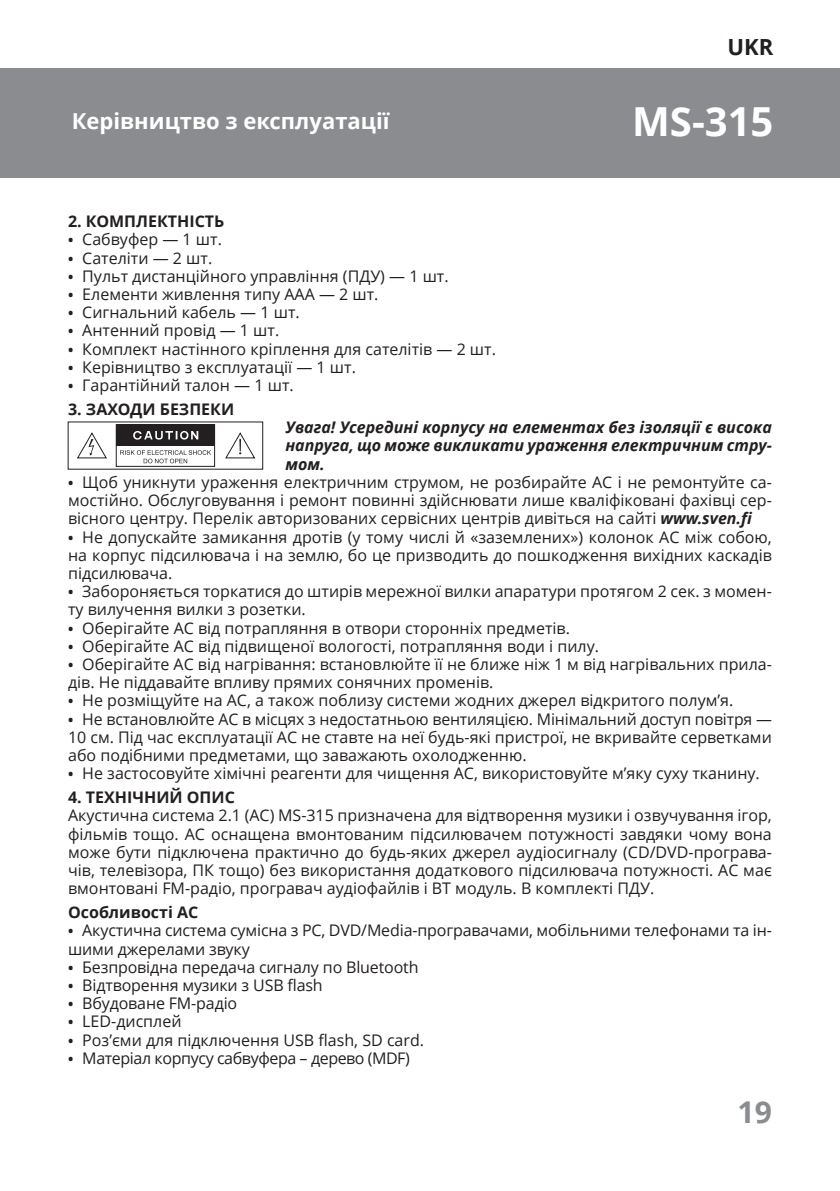
<style>
.page{position:relative;width:840px;height:1191px;background:#fff}
.page>*{position:absolute;margin:0;border:0;box-sizing:border-box;transform-origin:0 0}
.t1{font:700 40px "Open Sans";color:#fff}
.t2{font:700 30px "Open Sans";color:#8a8c8f}
.t3{font:700 22.2px "Open Sans";color:#231f20}
.t4{font:700 22px "Open Sans";color:#fff}
.t5{font:16px/18.2px "Open Sans";color:#231f20;text-align:justify}
.t6{font:italic 700 16px/18.2px "Open Sans";color:#231f20;text-align:justify}
.t7{font:700 16px "Open Sans";color:#231f20}
.t8{font:16px "Open Sans";letter-spacing:-.025em;color:#231f20}
.s1{font-weight:700;font-size:14px}
.s2{font-weight:700;font-style:italic}
</style>
<div class="page">
<div style="left:0;top:68px;width:839px;height:109px;background:#8a8c8f"></div>
<div style="left:116px;top:424px;width:99px;height:42px;border:1px solid #231f20"></div>
<div style="left:116px;top:425px;width:98px;height:21px;background:#231f20"></div>
<svg style="left:133px;top:431px;width:65px;height:8px"></svg>
<svg style="left:120px;top:450px;width:91px;height:13px"></svg>
<svg style="left:77px;top:433px;width:30px;height:25px"></svg>
<svg style="left:225px;top:433px;width:30px;height:25px"></svg>
<h3 class="t3" style="left:727px;top:32px;width:47px">UKR</h3>
<h3 class="t4" style="left:72px;top:106px;width:319px">Керівництво з експлуатації</h3>
<h1 class="t1" style="left:631px;top:94px;width:143px">MS-315</h1>
<p class="t7" style="left:68px;top:210px;width:158px">2. КОМПЛЕКТНІСТЬ</p>
<p class="t5" style="left:68px;top:230px;width:155px"><span class="s1">•</span> Сабвуфер — 1 шт.</p>
<p class="t5" style="left:68px;top:248px;width:146px"><span class="s1">•</span> Сателіти — 2 шт.</p>
<p class="t5" style="left:68px;top:266px;width:382px"><span class="s1">•</span> Пульт дистанційного управління (ПДУ) — 1 шт.</p>
<p class="t5" style="left:68px;top:285px;width:312px"><span class="s1">•</span> Елементи живлення типу ААА — 2 шт.</p>
<p class="t5" style="left:68px;top:303px;width:233px"><span class="s1">•</span> Сигнальний кабель — 1 шт.</p>
<p class="t5" style="left:68px;top:321px;width:212px"><span class="s1">•</span> Антенний провід — 1 шт.</p>
<p class="t5" style="left:68px;top:339px;width:429px"><span class="s1">•</span> Комплект настінного кріплення для сателітів — 2 шт.</p>
<p class="t5" style="left:68px;top:357px;width:289px"><span class="s1">•</span> Керівництво з експлуатації — 1 шт.</p>
<p class="t5" style="left:68px;top:376px;width:227px"><span class="s1">•</span> Гарантійний талон — 1 шт.</p>
<p class="t7" style="left:68px;top:398px;width:167px">3. ЗАХОДИ БЕЗПЕКИ</p>
<p class="t6" style="left:285px;top:418px;width:487px">Увага! Усередині корпусу на елементах без ізоляції є висока напруга, що може викликати ураження електричним стру&shy;мом.</p>
<p class="t5" style="left:68px;top:472px;width:705px"><span class="s1">•</span> Щоб уникнути ураження електричним струмом, не розбирайте АС і не ремонтуйте са&shy;мостійно. Обслуговування і ремонт повинні здійснювати лише кваліфіковані фахівці сер&shy;вісного центру. Перелік авторизованих сервісних центрів дивіться на сайті <span class="s2">www.sven.fi</span></p>
<p class="t5" style="left:68px;top:527px;width:704px"><span class="s1">•</span> Не допускайте замикання дротів (у тому числі й «заземлених») колонок АС між собою, на корпус підсилювача і на землю, бо це призводить до пошкодження вихідних каскадів підсилювача.</p>
<p class="t5" style="left:68px;top:582px;width:704px"><span class="s1">•</span> Забороняється торкатися до штирів мережної вилки апаратури протягом 2 сек. з момен&shy;ту вилучення вилки з розетки.</p>
<p class="t5" style="left:68px;top:618px;width:503px"><span class="s1">•</span> Оберігайте АС від потрапляння в отвори сторонніх предметів.</p>
<p class="t5" style="left:68px;top:636px;width:532px"><span class="s1">•</span> Оберігайте АС від підвищеної вологості, потрапляння води і пилу.</p>
<p class="t5" style="left:68px;top:654px;width:705px"><span class="s1">•</span> Оберігайте АС від нагрівання: встановлюйте її не ближе ніж 1 м від нагрівальних прила&shy;дів. Не піддавайте впливу прямих сонячних променів.</p>
<p class="t5" style="left:68px;top:691px;width:666px"><span class="s1">•</span> Не розміщуйте на АС, а також поблизу системи жодних джерел відкритого полум’я.</p>
<p class="t5" style="left:68px;top:709px;width:705px"><span class="s1">•</span> Не встановлюйте АС в місцях з недостатньою вентиляцією. Мінімальний доступ повітря — 10 см. Під час експлуатації АС не ставте на неї будь-які пристрої, не вкривайте серветками або подібними предметами, що заважають охолодженню.</p>
<p class="t5" style="left:68px;top:764px;width:693px"><span class="s1">•</span> Не застосовуйте хімічні реагенти для чищення АС, використовуйте м’яку суху тканину.</p>
<p class="t7" style="left:68px;top:786px;width:168px">4. ТЕХНІЧНИЙ ОПИС</p>
<p class="t5" style="left:68px;top:806px;width:705px">Акустична система 2.1 (АС) MS-315 призначена для відтворення музики і озвучування ігор, фільмів тощо. АС оснащена вмонтованим підсилювачем потужності завдяки чому вона може бути підключена практично до будь-яких джерел аудіосигналу (CD/DVD-програва&shy;чів, телевізора, ПК тощо) без використання додаткового підсилювача потужності. АС має вмонтовані FM-радіо, програвач аудіофайлів і BT модуль. В комплекті ПДУ.</p>
<p class="t7" style="left:68px;top:901px;width:132px">Особливості АС</p>
<p class="t5" style="left:68px;top:921px;width:705px"><span class="s1">•</span> Акустична система сумісна з PC, DVD/Media-програвачами, мобільними телефонами та ін&shy;шими джерелами звуку</p>
<p class="t5" style="left:68px;top:957px;width:352px"><span class="s1">•</span> Безпровідна передача сигналу по Bluetooth</p>
<p class="t5" style="left:68px;top:975px;width:256px"><span class="s1">•</span> Відтворення музики з USB flash</p>
<p class="t5" style="left:68px;top:994px;width:170px"><span class="s1">•</span> Вбудоване FM-радіо</p>
<p class="t5" style="left:68px;top:1012px;width:115px"><span class="s1">•</span> LED-дисплей</p>
<p class="t5" style="left:68px;top:1030px;width:357px"><span class="s1">•</span> Роз’єми для підключення USB flash, SD card.</p>
<p class="t8" style="left:68px;top:1047px;width:343px"><span class="s1">•</span> Матеріал корпусу сабвуфера – дерево (MDF)</p>
<h2 class="t2" style="left:737px;top:1090px;width:36px">19</h2>
</div>
